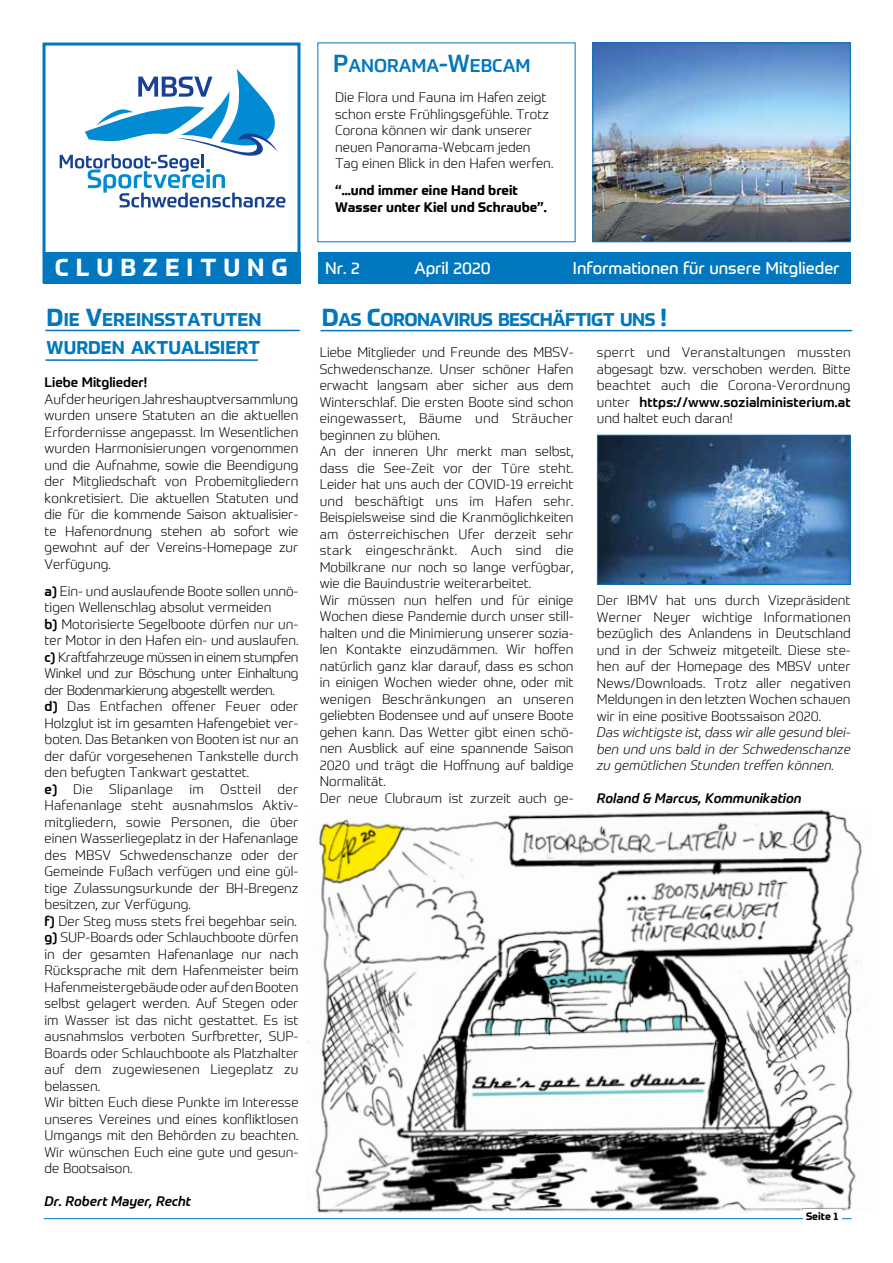
<style>
.page{position:relative;width:893px;height:1263px;background:#fff}
.page>*{position:absolute;margin:0;border:0;box-sizing:border-box;transform-origin:0 0}
.t1{font:700 24px "Prometo";letter-spacing:.29em;color:#fff}
.t2{font:700 18px/28.8px "Prometo";color:#0077be}
.t3{font:700 18px "Prometo";letter-spacing:-.025em;color:#0077be}
.t4{font:500 18px "Prometo";color:#0077be}
.t5{font:16.5px "Prometo";color:#fff}
.t6{font:300 13.5px/16.5px "Prometo";color:#000}
.t7{font:italic 300 13.5px/16.5px "Prometo";color:#000;text-align:justify}
.t8{font:700 13.5px/16.5px "Prometo";color:#000}
.t9{font:italic 500 13.5px "Prometo";color:#000}
.t10{font:500 13.5px "Prometo";color:#000}
.t11{font:700 10.5px "Prometo";color:#000}
.s1{font-size:24px}
.s2{font-weight:500}
</style>
<div class="page">
<svg style="left:60px;top:69px;width:225px;height:138px"></svg>
<div style="left:43px;top:43px;width:257px;height:240px;border:3px solid #0077be"></div>
<div style="left:43px;top:252px;width:257px;height:31px;background:#0077be"></div>
<div style="left:318px;top:252px;width:532px;height:31px;background:#0077be"></div>
<img style="left:594px;top:45px;width:255px;height:195px">
<div style="left:592px;top:43px;width:259px;height:199px;border:1px solid #0077be"></div>
<hr style="left:44px;top:1218px;width:808px;height:1px;background:#0077be">
<hr style="left:45px;top:330px;width:255px;height:1px;background:#0077be">
<hr style="left:45px;top:359px;width:213px;height:2px;background:#0077be">
<hr style="left:320px;top:330px;width:532px;height:1px;background:#0077be">
<img style="left:307px;top:809px;width:555px;height:404px">
<div style="left:803px;top:1210px;width:38px;height:17px;background:#fff"></div>
<img style="left:599px;top:437px;width:250px;height:146px">
<div style="left:597px;top:435px;width:254px;height:150px;border:1px solid #0077be"></div>
<h2 class="t4" style="left:333px;top:54px;width:199px"><span class="s1">P</span>ANORAMA<span class="s1">-W</span>EBCAM</h2>
<p class="t6" style="left:335px;top:89px;width:220px">Die Flora und Fauna im Hafen zeigt schon erste Frühlingsgefühle. Trotz Corona können wir dank unserer neuen Panorama-Webcam jeden Tag einen Blick in den Hafen werfen.</p>
<p class="t8" style="left:335px;top:182px;width:213px">“...und immer eine Hand breit<br>Wasser unter Kiel und Schraube”.</p>
<h1 class="t1" style="left:55px;top:252px;width:234px">CLUBZEITUNG</h1>
<p class="t5" style="left:325px;top:258px;width:36px">Nr. 2</p>
<p class="t5" style="left:414px;top:258px;width:78px">April 2020</p>
<p class="t5" style="left:573px;top:258px;width:268px">Informationen für unsere Mitglieder</p>
<h2 class="t2" style="left:47px;top:305px;width:216px"><span class="s1">D</span>IE <span class="s1">V</span>EREINSSTATUTEN<br>WURDEN AKTUALISIERT</h2>
<h2 class="t3" style="left:322px;top:308px;width:347px"><span class="s1">D</span>AS <span class="s1">C</span>ORONAVIRUS BESCHÄFTIGT UNS <span class="s1">!</span></h2>
<p class="t6" style="left:320px;top:344px;width:255px">Liebe Mitglieder und Freunde des MBSV-Schwedenschanze. Unser schöner Hafen erwacht langsam aber sicher aus dem Winterschlaf. Die ersten Boote sind schon eingewassert, Bäume und Sträucher beginnen zu blühen.<br>An der inneren Uhr merkt man selbst, dass die See-Zeit vor der Türe steht.<br>Leider hat uns auch der COVID-19 erreicht und beschäftigt uns im Hafen sehr.<br>Beispielsweise sind die Kranmöglichkeiten am österreichischen Ufer derzeit sehr stark eingeschränkt. Auch sind die Mobilkrane nur noch so lange verfügbar, wie die Bauindustrie weiterarbeitet.<br>Wir müssen nun helfen und für einige Wochen diese Pandemie durch unser still&shy;halten und die Minimierung unserer sozia&shy;len Kontakte einzudämmen. Wir hoffen natürlich ganz klar darauf, dass es schon in einigen Wochen wieder ohne, oder mit wenigen Beschränkungen an unseren geliebten Bodensee und auf unsere Boote gehen kann. Das Wetter gibt einen schö&shy;nen Ausblick auf eine spannende Saison 2020 und trägt die Hoffnung auf baldige Normalität.<br>Der neue Clubraum ist zurzeit auch ge-</p>
<p class="t6" style="left:597px;top:344px;width:255px;text-align:justify">sperrt und Veranstaltungen mussten abgesagt bzw. verschoben werden. Bitte beachtet auch die Corona-Verordnung unter <span class="s2">https://www.sozialministerium.at </span>und haltet euch daran!</p>
<p class="t10" style="left:45px;top:374px;width:104px">Liebe Mitglieder!</p>
<p class="t6" style="left:45px;top:391px;width:255px;text-align:justify">Auf der heurigen Jahreshauptversammlung wurden unsere Statuten an die aktuellen Erfordernisse angepasst. Im Wesentlichen wurden Harmonisierungen vorgenommen und die Aufnahme, sowie die Beendigung der Mitgliedschaft von Probemitgliedern konkretisiert. Die aktuellen Statuten und die für die kommende Saison aktualisier&shy;te Hafenordnung stehen ab sofort wie gewohnt auf der Vereins-Homepage zur Verfügung.</p>
<p class="t6" style="left:45px;top:583px;width:255px"><span class="s2">a)</span> Ein- und auslaufende Boote sollen unnö&shy;tigen Wellenschlag absolut vermeiden<br><span class="s2">b)</span> Motorisierte Segelboote dürfen nur un&shy;ter Motor in den Hafen ein- und auslaufen. <span class="s2">c)</span> Kraftfahrzeuge müssen in einem stumpfen Winkel und zur Böschung unter Einhaltung der Bodenmarkierung abgestellt werden.<br><span class="s2">d)</span> Das Entfachen offener Feuer oder Holzglut ist im gesamten Hafengebiet ver&shy;boten. Das Betanken von Booten ist nur an der dafür vorgesehenen Tankstelle durch den befugten Tankwart gestattet.<br><span class="s2">e)</span> Die Slipanlage im Ostteil der Hafenanlage steht ausnahmslos Aktiv&shy;mitgliedern, sowie Personen, die über einen Wasserliegeplatz in der Hafenanlage des MBSV Schwedenschanze oder der Gemeinde Fußach verfügen und eine gül&shy;tige Zulassungsurkunde der BH-Bregenz besitzen, zur Verfügung.<br><span class="s2">f)</span> Der Steg muss stets frei begehbar sein. <span class="s2">g)</span> SUP-Boards oder Schlauchboote dürfen in der gesamten Hafenanlage nur nach Rücksprache mit dem Hafenmeister beim Hafenmeistergebäude oder auf den Booten selbst gelagert werden. Auf Stegen oder im Wasser ist das nicht gestattet. Es ist ausnahmslos verboten Surfbretter, SUP-Boards oder Schlauchboote als Platzhalter auf dem zugewiesenen Liegeplatz zu belassen.<br>Wir bitten Euch diese Punkte im Interesse unseres Vereines und eines konfliktlosen Umgangs mit den Behörden zu beachten.<br>Wir wünschen Euch eine gute und gesun&shy;de Bootsaison.</p>
<p class="t9" style="left:45px;top:1193px;width:148px">Dr. Robert Mayer, Recht</p>
<p class="t6" style="left:597px;top:592px;width:255px;text-align:justify">Der IBMV hat uns durch Vizepräsident Werner Neyer wichtige Informationen bezüglich des Anlandens in Deutschland und in der Schweiz mitgeteilt. Diese ste&shy;hen auf der Homepage des MBSV unter News/Downloads. Trotz aller negativen Meldungen in den letzten Wochen schauen wir in eine positive Bootssaison 2020.</p>
<p class="t7" style="left:597px;top:724px;width:255px">Das wichtigste ist, dass wir alle gesund blei&shy;ben und uns bald in der Schwedenschanze zu gemütlichen Stunden treffen können.</p>
<p class="t9" style="left:597px;top:790px;width:206px">Roland &amp; Marcus, Kommunikation</p>
<p class="t11" style="left:806px;top:1209px;width:34px">Seite 1</p>
</div>
